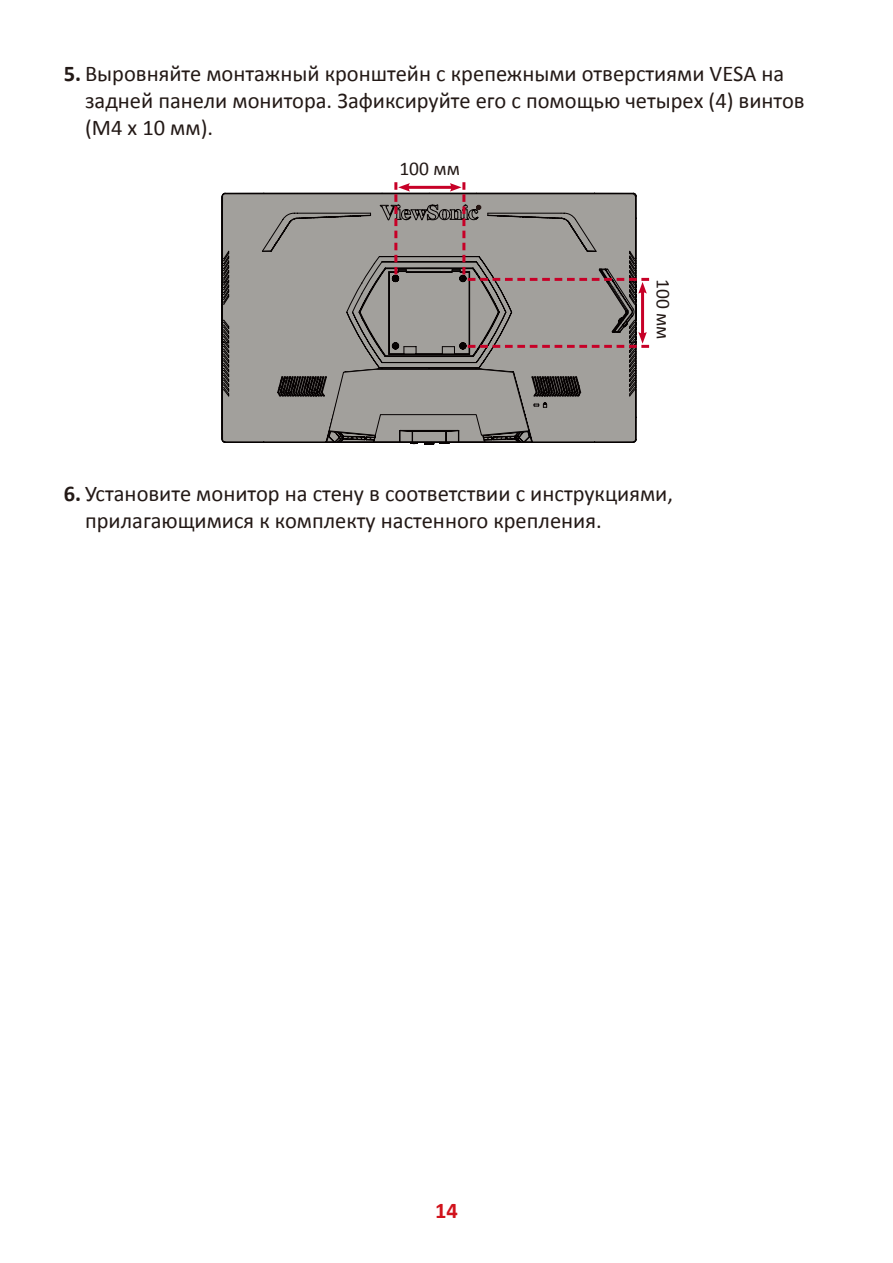
<style>
.page{position:relative;width:893px;height:1263px;background:#fff}
.page>*{position:absolute;margin:0;border:0;box-sizing:border-box;transform-origin:0 0}
.t1{font:22.5px/27px "Calibri";color:#231916}
.t2{font:700 22.5px "Calibri";color:#d1131c}
.label{font:19.5px "Calibri";color:#231916}
.s1{font-weight:700}
</style>
<div class="page">
<svg style="left:222px;top:215px;width:59px;height:228px;background:#969490"></svg>
<svg style="left:281px;top:182px;width:368px;height:263px;background:#999491"></svg>
<p class="t1" style="left:85px;top:60px;width:721px;text-indent:-21px"><span class="s1">5.</span> Выровняйте монтажный кронштейн с крепежными отверстиями VESA на задней панели монитора. Зафиксируйте его с помощью четырех (4) винтов (M4 x 10 мм).</p>
<p class="label" style="left:399px;top:156px;width:62px">100 мм</p>
<p class="label" style="left:676px;top:279px;width:62px;rotate:90deg">100 мм</p>
<p class="t1" style="left:85px;top:480px;width:589px;text-indent:-21px"><span class="s1">6.</span> Установите монитор на стену в соответствии с инструкциями, прилагающимися к комплекту настенного крепления.</p>
<p class="t2" style="left:435px;top:1196px;width:24px">14</p>
</div>
